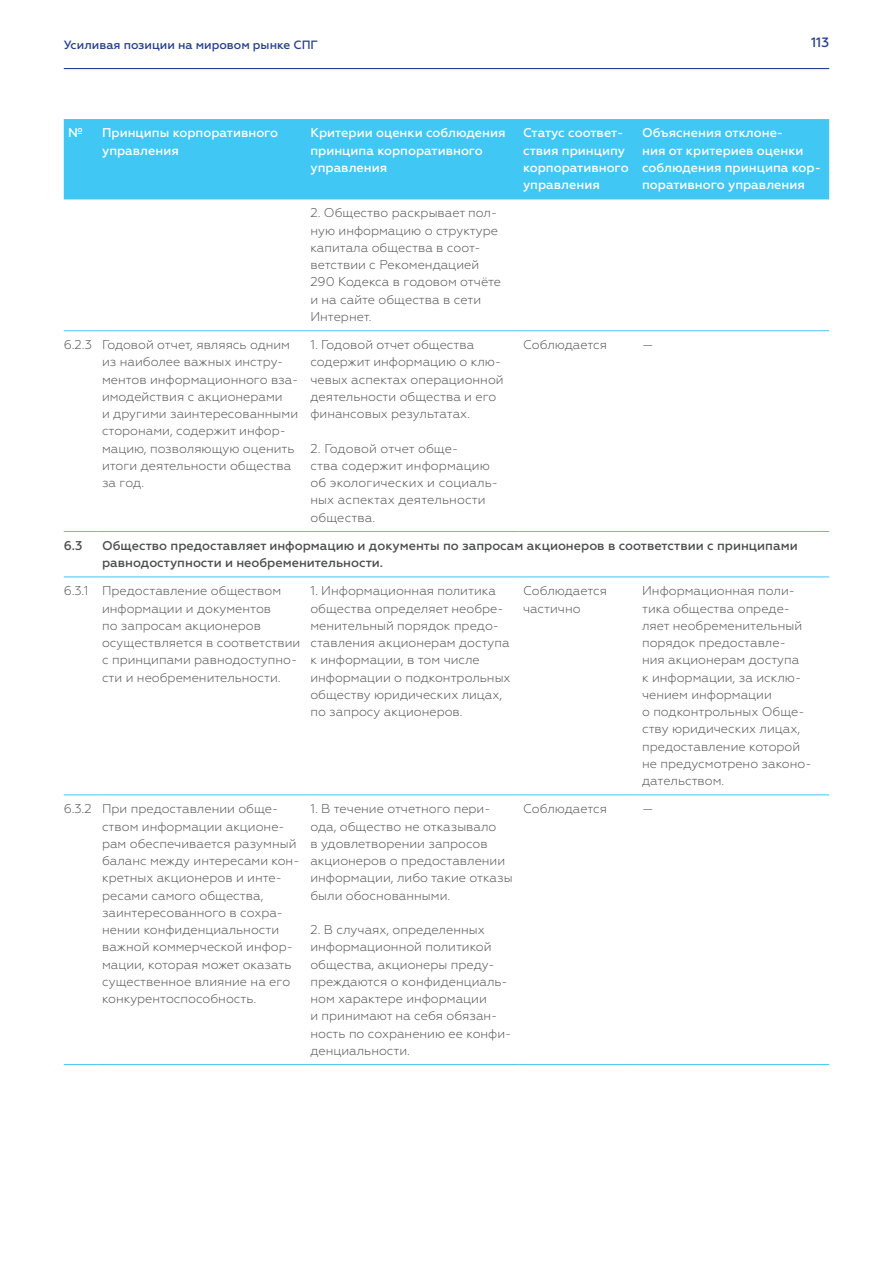
<style>
.page{position:relative;width:893px;height:1263px;background:#fff}
.page>*{position:absolute;margin:0;border:0;box-sizing:border-box;transform-origin:0 0}
.t1{font:500 13.5px "Geometria";color:#263f8a}
.t2{font:300 12.75px/17.2px "Geometria";color:#4b4c4d}
.t3{font:500 12.75px/17.2px "Geometria";color:#fff}
.t4{font:500 12.75px/17.2px "Geometria";color:#4b4c4d}
.t5{font:500 12px "Geometria";color:#263f8a}
</style>
<div class="page">
<div style="left:64px;top:119px;width:765px;height:80px;background:#40c7f4"></div>
<hr style="left:64px;top:330px;width:34px;height:1px;background:#40c7f4">
<hr style="left:98px;top:330px;width:208px;height:1px;background:#40c7f4">
<hr style="left:306px;top:330px;width:213px;height:1px;background:#40c7f4">
<hr style="left:519px;top:330px;width:119px;height:1px;background:#40c7f4">
<hr style="left:638px;top:330px;width:191px;height:1px;background:#40c7f4">
<hr style="left:64px;top:531px;width:34px;height:1px;background:#40c7f4">
<hr style="left:64px;top:576px;width:34px;height:1px;background:#40c7f4">
<hr style="left:64px;top:794px;width:34px;height:1px;background:#40c7f4">
<hr style="left:98px;top:794px;width:208px;height:1px;background:#40c7f4">
<hr style="left:306px;top:794px;width:213px;height:1px;background:#40c7f4">
<hr style="left:519px;top:794px;width:119px;height:1px;background:#40c7f4">
<hr style="left:638px;top:794px;width:191px;height:1px;background:#40c7f4">
<hr style="left:64px;top:1064px;width:34px;height:1px;background:#40c7f4">
<hr style="left:98px;top:531px;width:208px;height:1px;background:#40c7f4">
<hr style="left:306px;top:531px;width:213px;height:1px;background:#40c7f4">
<hr style="left:519px;top:531px;width:119px;height:1px;background:#40c7f4">
<hr style="left:638px;top:531px;width:191px;height:1px;background:#40c7f4">
<hr style="left:98px;top:576px;width:208px;height:1px;background:#40c7f4">
<hr style="left:306px;top:576px;width:213px;height:1px;background:#40c7f4">
<hr style="left:519px;top:576px;width:119px;height:1px;background:#40c7f4">
<hr style="left:638px;top:576px;width:191px;height:1px;background:#40c7f4">
<hr style="left:98px;top:1064px;width:208px;height:1px;background:#40c7f4">
<hr style="left:306px;top:1064px;width:213px;height:1px;background:#40c7f4">
<hr style="left:519px;top:1064px;width:119px;height:1px;background:#40c7f4">
<hr style="left:638px;top:1064px;width:191px;height:1px;background:#40c7f4">
<hr style="left:64px;top:68px;width:765px;height:1px;background:#263f8a">
<p class="t5" style="left:64px;top:38px;width:256px">Усиливая позиции на мировом рынке СПГ</p>
<p class="t1" style="left:811px;top:35px;width:20px">113</p>
<p class="t3" style="left:68px;top:124px;width:17px">№</p>
<p class="t3" style="left:102px;top:124px;width:178px">Принципы корпоративного управления</p>
<p class="t3" style="left:310px;top:124px;width:197px">Критерии оценки соблюдения принципа корпоративного управления</p>
<p class="t3" style="left:523px;top:124px;width:107px">Статус соответ&shy;ствия принципу корпоративного управления</p>
<p class="t3" style="left:642px;top:124px;width:180px">Объяснения отклоне-<br>ния от критериев оценки соблюдения принципа кор&shy;поративного управления</p>
<p class="t2" style="left:310px;top:204px;width:192px">2. Общество раскрывает пол&shy;ную информацию о структуре капитала общества в соот&shy;ветствии с Рекомендацией<br>290 Кодекса в годовом отчёте и на сайте общества в сети<br>Интернет.</p>
<p class="t2" style="left:102px;top:336px;width:198px;text-indent:-38px">6.2.3 Годовой отчет, являясь одним из наиболее важных инстру&shy;ментов информационного вза&shy;имодействия с акционерами<br>и другими заинтересованными сторонами, содержит инфор&shy;мацию, позволяющую оценить итоги деятельности общества за год.</p>
<p class="t2" style="left:310px;top:336px;width:195px">1. Годовой отчет общества содержит информацию о клю&shy;чевых аспектах операционной деятельности общества и его финансовых результатах.</p>
<p class="t2" style="left:523px;top:336px;width:86px">Соблюдается</p>
<p class="t2" style="left:642px;top:336px;width:13px">—</p>
<p class="t2" style="left:310px;top:440px;width:189px">2. Годовой отчет обще-<br>ства содержит информацию об экологических и социаль&shy;ных аспектах деятельности общества.</p>
<p class="t4" style="left:64px;top:537px;width:20px">6.3</p>
<p class="t4" style="left:102px;top:537px;width:697px">Общество предоставляет информацию и документы по запросам акционеров в соответствии с принципами равнодоступности и необременительности.</p>
<p class="t2" style="left:102px;top:582px;width:200px;text-indent:-38px">6.3.1 Предоставление обществом информации и документов<br>по запросам акционеров осуществляется в соответствии с принципами равнодоступно&shy;сти и необременительности.</p>
<p class="t2" style="left:310px;top:582px;width:202px">1. Информационная политика общества определяет необре&shy;менительный порядок предо&shy;ставления акционерам доступа к информации, в том числе информации о подконтрольных обществу юридических лицах, по запросу акционеров.</p>
<p class="t2" style="left:523px;top:582px;width:86px">Соблюдается частично</p>
<p class="t2" style="left:642px;top:582px;width:171px">Информационная поли&shy;тика общества опреде&shy;ляет необременительный порядок предоставле&shy;ния акционерам доступа<br>к информации, за исклю&shy;чением информации<br>о подконтрольных Обще&shy;ству юридических лицах, предоставление которой не предусмотрено законо&shy;дательством.</p>
<p class="t2" style="left:102px;top:800px;width:199px;text-indent:-38px">6.3.2 При предоставлении обще&shy;ством информации акционе&shy;рам обеспечивается разумный баланс между интересами кон&shy;кретных акционеров и инте&shy;ресами самого общества, заинтересованного в сохра&shy;нении конфиденциальности важной коммерческой инфор&shy;мации, которая может оказать существенное влияние на его конкурентоспособность.</p>
<p class="t2" style="left:310px;top:800px;width:204px">1. В течение отчетного пери&shy;ода, общество не отказывало<br>в удовлетворении запросов акционеров о предоставлении информации, либо такие отказы были обоснованными.</p>
<p class="t2" style="left:523px;top:800px;width:86px">Соблюдается</p>
<p class="t2" style="left:642px;top:800px;width:13px">—</p>
<p class="t2" style="left:310px;top:921px;width:202px">2. В случаях, определенных информационной политикой общества, акционеры преду&shy;преждаются о конфиденциаль&shy;ном характере информации<br>и принимают на себя обязан&shy;ность по сохранению ее конфи&shy;денциальности.</p>
</div>
